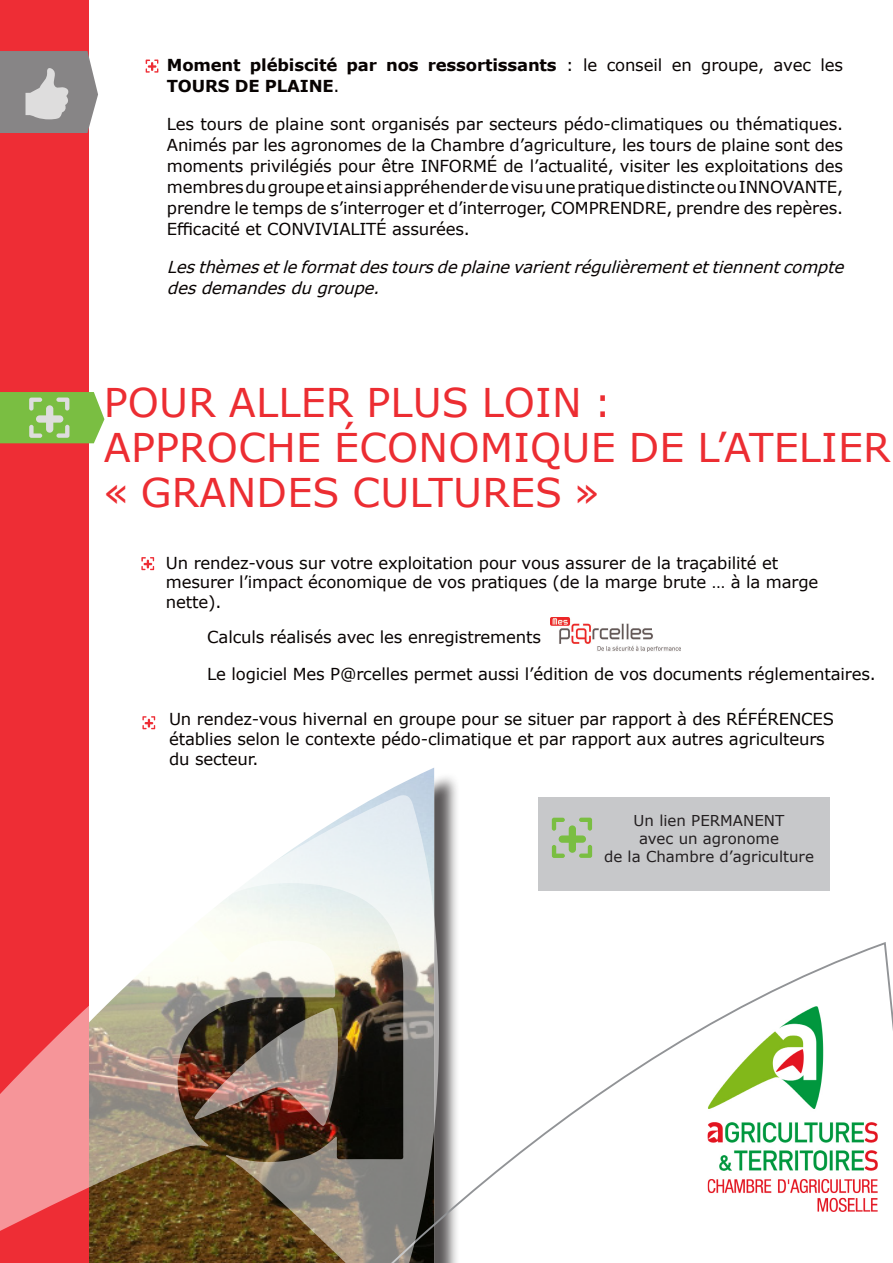
<style>
.page{position:relative;width:893px;height:1263px;background:#fff}
.page>*{position:absolute;margin:0;border:0;box-sizing:border-box;transform-origin:0 0}
.t1{font:39.6px "Verdana";letter-spacing:.005em;color:#ec2d32}
.t2{font:16.5px/21px "Verdana";letter-spacing:-.01em;color:#080302}
.t3{font:italic 16.5px/21px "Verdana";color:#080302}
.t4{font:700 16.5px/21px "Verdana";letter-spacing:-.01em;color:#080302}
.t5{font:15px "Verdana";color:#231f20}
.s1{font-weight:400}
</style>
<div class="page">
<img style="left:206px;top:768px;width:228px;height:152px">
<div style="left:0;top:0;width:89px;height:1263px;background:#ee2d35"></div>
<svg style="left:141px;top:557px;width:13px;height:13px"></svg>
<svg style="left:142px;top:716px;width:13px;height:13px"></svg>
<svg style="left:440px;top:941px;width:453px;height:322px"></svg>
<svg style="left:0;top:51px;width:98px;height:82px;background:#9b9999"></svg>
<img style="left:551px;top:618px;width:129px;height:33px">
<div style="left:538px;top:797px;width:291px;height:94px;background:#c7c8ca"></div>
<svg style="left:0;top:392px;width:104px;height:51px;background:#8cc45e"></svg>
<svg style="left:146px;top:60px;width:12px;height:13px"></svg>
<svg style="left:0;top:920px;width:223px;height:343px"></svg>
<svg style="left:223px;top:794px;width:217px;height:469px"></svg>
<img style="left:194px;top:1007px;width:144px;height:120px">
<svg style="left:213px;top:896px;width:11px;height:8px"></svg>
<svg style="left:552px;top:818px;width:40px;height:40px"></svg>
<p class="t4" style="left:167px;top:54px;width:678px">Moment plébiscité par nos ressortissants <span class="s1">: le conseil en groupe, avec les<br></span>TOURS DE PLAINE<span class="s1">.</span></p>
<p class="t2" style="left:167px;top:113px;width:678px;text-align:justify">Les tours de plaine sont organisés par secteurs pédo-climatiques ou thématiques.<br>Animés par les agronomes de la Chambre d’agriculture, les tours de plaine sont des moments privilégiés pour être INFORMÉ de l’actualité, visiter les exploitations des membres du groupe et ainsi appréhender de visu une pratique distincte ou INNOVANTE, prendre le temps de s’interroger et d’interroger, COMPRENDRE, prendre des repères.<br>Efficacité et CONVIVIALITÉ assurées.</p>
<p class="t3" style="left:167px;top:256px;width:684px">Lesthèmesetleformatdestoursdeplainevarientrégulièrementettiennentcompte desdemandesdugroupe.</p>
<p class="t1" style="left:104px;top:375px;width:510px">POUR ALLER PLUS LOIN :</p>
<p class="t1" style="left:104px;top:420px;width:788px">APPROCHE ÉCONOMIQUE DE L’ATELIER</p>
<p class="t1" style="left:103px;top:465px;width:498px">« GRANDES CULTURES »</p>
<p class="t2" style="left:166px;top:552px;width:654px;line-height:19.8px">Un rendez-vous sur votre exploitation pour vous assurer de la traçabilité et mesurer l’impact économique de vos pratiques (de la marge brute … à la marge nette).</p>
<p class="t2" style="left:207px;top:626px;width:335px">Calculs réalisés avec les enregistrements</p>
<p class="t2" style="left:207px;top:663px;width:670px">Le logiciel Mes P@rcelles permet aussi l’édition de vos documents réglementaires.</p>
<p class="t2" style="left:169px;top:709px;width:667px;line-height:19.8px">Un rendez-vous hivernal en groupe pour se situer par rapport à des RÉFÉRENCES établies selon le contexte pédo-climatique et par rapport aux autres agriculteurs du secteur.</p>
<p class="t5" style="left:634px;top:810px;width:152px">Un lien PERMANENT</p>
<p class="t5" style="left:639px;top:828px;width:141px">avec un agronome</p>
<p class="t5" style="left:604px;top:846px;width:211px">de la Chambre d’agriculture</p>
</div>
